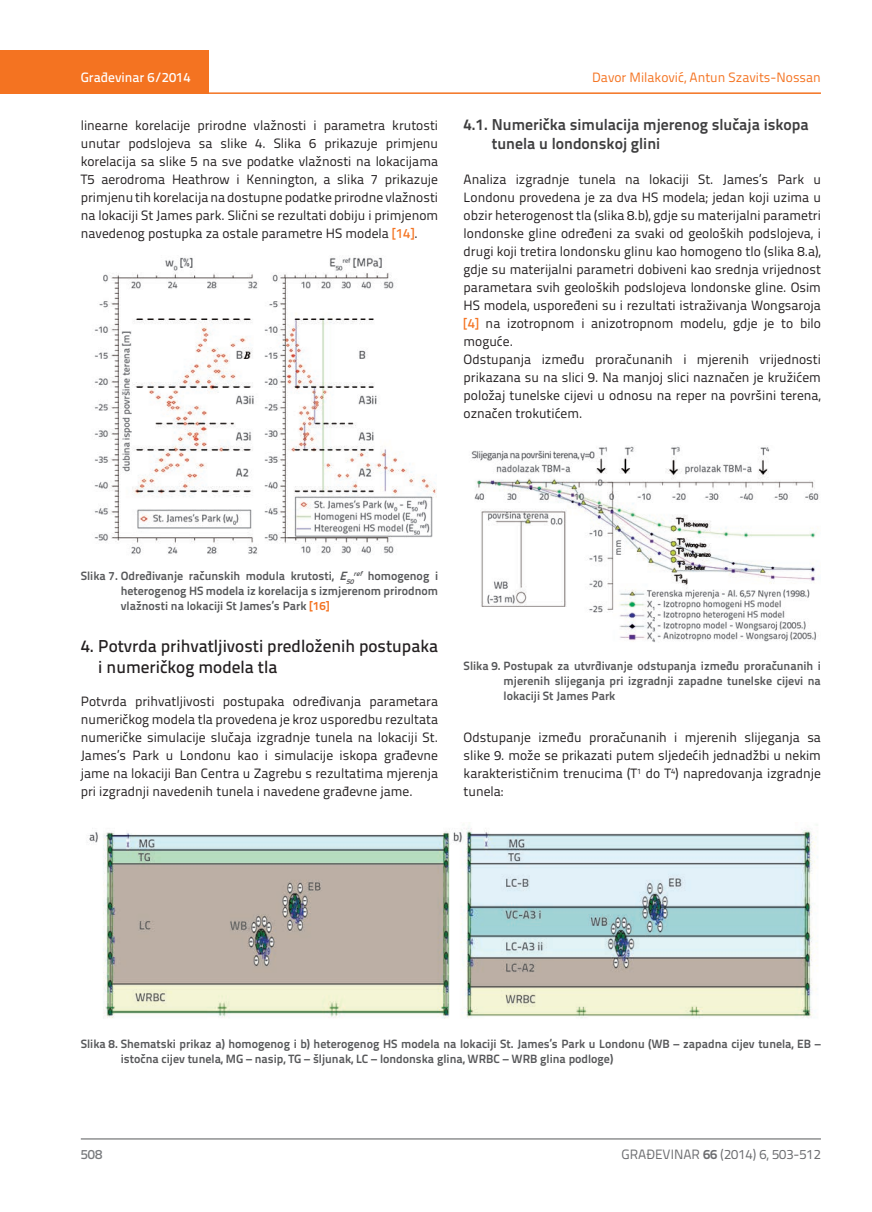
<style>
.page{position:relative;width:872px;height:1212px;background:#fff}
.page>*{position:absolute;margin:0;border:0;box-sizing:border-box;transform-origin:0 0}
.t1{font:500 17.25px/21px "Titillium Text 22 L";color:#231f20}
.t2{font:700 15.75px/19.5px "Titillium Text 22 L";color:#3e3e3f}
.t3{font:13.5px/18px "Titillium Text 22 L";color:#231f20;text-align:justify}
.t4{font:13.5px "Titillium Text 22 L";color:#f47321}
.t5{font:13.5px "Titillium Text 22 L";color:#6c6d70}
.t6{font:500 13.5px "Titillium Text 22 L";color:#fff}
.t7{font:500 13.5px "Titillium Text 22 L";color:#787a7d}
.t8{font:700 12px/15px "Titillium Text 22 L";color:#57585a;text-align:justify}
.s1{font-weight:500;color:#f47321}
.s2{color:#f47321}
.s3{font-style:italic}
.s4{font-weight:700}
</style>
<div class="page">
<div style="left:0;top:50px;width:208px;height:44px;background:#f47321"></div>
<hr style="left:0;top:92px;width:821px;height:2px;background:#f47321">
<hr style="left:81px;top:1139px;width:740px;height:1px;background:#57585a">
<img style="left:94px;top:257px;width:342px;height:297px">
<img style="left:88px;top:824px;width:730px;height:195px">
<img style="left:471px;top:446px;width:348px;height:196px">
<p class="t6" style="left:81px;top:67px;width:111px">Građevinar 6/2014</p>
<p class="t3" style="left:81px;top:115px;width:359px">linearne korelacije prirodne vlažnosti i parametra krutosti unutar podslojeva sa slike 4. Slika 6 prikazuje primjenu korelacija sa slike 5 na sve podatke vlažnosti na lokacijama T5 aerodroma Heathrow i Kennington, a slika 7 prikazuje primjenu tih korelacija na dostupne podatke prirodne vlažnosti na lokaciji St James park. Slični se rezultati dobiju i primjenom navedenog postupka za ostale parametre HS modela <span class="s1">[14]</span>.</p>
<p class="t4" style="left:592px;top:68px;width:230px">Davor Milaković, Antun Szavits-Nossan</p>
<p class="t2" style="left:492px;top:113px;width:318px;text-indent:-28px">4.1. Numerička simulacija mjerenog slučaja iskopa tunela u londonskoj glini</p>
<p class="t3" style="left:463px;top:169px;width:359px;text-align:left">Analiza izgradnje tunela na lokaciji St. James’s Park u Londonu provedena je za dva HS modela; jedan koji uzima u obzir heterogenost tla (slika 8.b), gdje su materijalni parametri londonske gline određeni za svaki od geoloških podslojeva, i drugi koji tretira londonsku glinu kao homogeno tlo (slika 8.a), gdje su materijalni parametri dobiveni kao srednja vrijednost parametara svih geoloških podslojeva londonske gline. Osim HS modela, uspoređeni su i rezultati istraživanja Wongsaroja <span class="s1">[4]</span> na izotropnom i anizotropnom modelu, gdje je to bilo moguće.<br>Odstupanja između proračunanih i mjerenih vrijednosti prikazana su na slici 9. Na manjoj slici naznačen je kružićem položaj tunelske cijevi u odnosu na reper na površini terena, označen trokutićem.</p>
<p class="t8" style="left:121px;top:567px;width:319px;text-indent:233px"><sup>ref</sup> homogenog i heterogenog HS modela iz korelacija s izmjerenom prirodnom vlažnosti na lokaciji St James’s Park <span class="s2">[16]</span></p>
<p class="t1" style="left:98px;top:634px;width:341px;text-indent:-17px">4. Potvrda prihvatljivosti predloženih postupaka i numeričkog modela tla</p>
<p class="t3" style="left:81px;top:691px;width:359px">Potvrda prihvatljivosti postupaka određivanja parametara numeričkog modela tla provedena je kroz usporedbu rezultata numeričke simulacije slučaja izgradnje tunela na lokaciji St.<br>James’s Park u Londonu kao i simulacije iskopa građevne jame na lokaciji Ban Centra u Zagrebu s rezultatima mjerenja pri izgradnji navedenih tunela i navedene građevne jame.</p>
<p class="t8" style="left:81px;top:567px;width:277px">Slika 7. Određivanje računskih modula krutosti, <span class="s3">E</span><sub>50</sub></p>
<p class="t8" style="left:503px;top:657px;width:319px;text-indent:-40px">Slika 9. Postupak za utvrđivanje odstupanja između proračunanih i mjerenih slijeganja pri izgradnji zapadne tunelske cijevi na lokaciji St James Park</p>
<p class="t3" style="left:463px;top:728px;width:359px">Odstupanje između proračunanih i mjerenih slijeganja sa slike 9. može se prikazati putem sljedećih jednadžbi u nekim karakterističnim trenucima (T<sup>1</sup> do T<sup>4</sup>) napredovanja izgradnje tunela:</p>
<p class="t8" style="left:121px;top:1036px;width:701px;text-indent:-40px">Slika 8. Shematski prikaz a) homogenog i b) heterogenog HS modela na lokaciji St. James’s Park u Londonu (WB – zapadna cijev tunela, EB – istočna cijev tunela, MG – nasip, TG – šljunak, LC – londonska glina, WRBC – WRB glina podloge)</p>
<p class="t7" style="left:81px;top:1144px;width:23px">508</p>
<p class="t5" style="left:621px;top:1144px;width:201px">GRAĐEVINAR <span class="s4">66</span> (2014) 6, 503-512</p>
</div>
